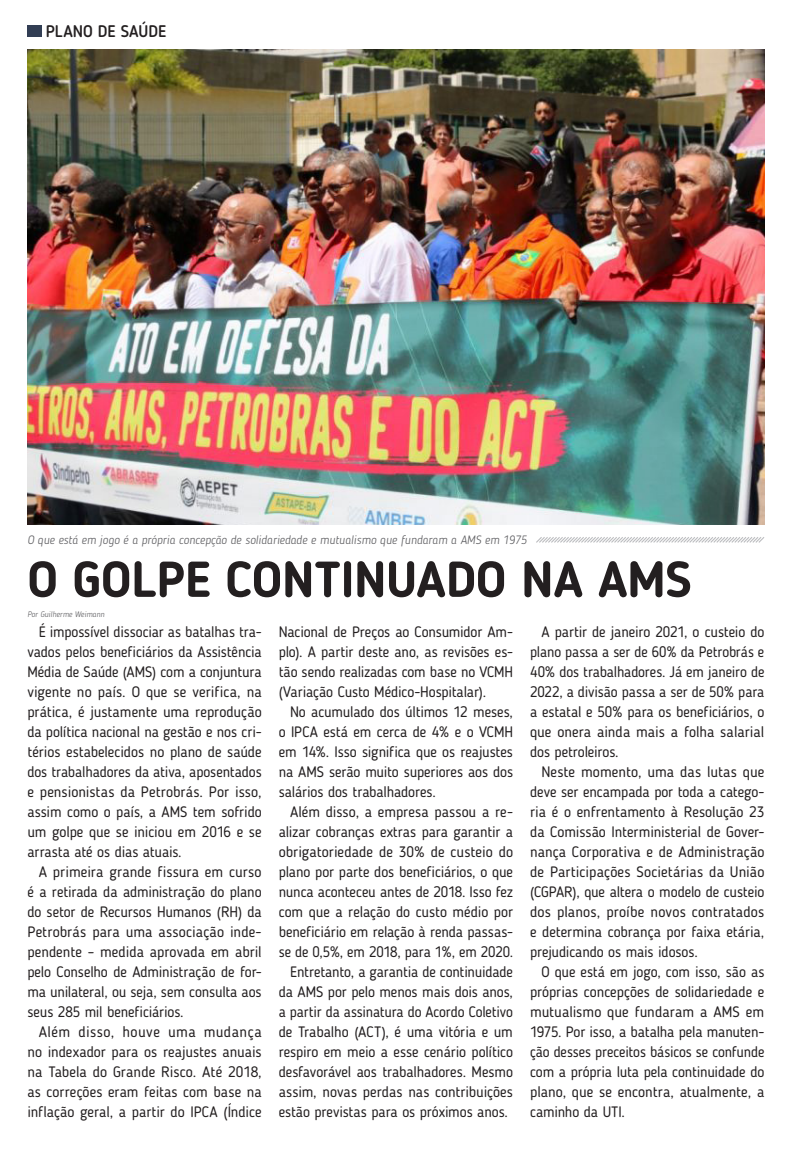
<style>
.page{position:relative;width:794px;height:1163px;background:#fff}
.page>*{position:absolute;margin:0;border:0;box-sizing:border-box;transform-origin:0 0}
.t1{font:700 50px "Blogger Sans";color:#231f20}
.t2{font:500 16.7px "Blogger Sans";color:#231f20}
.Paragrafo_do_Corpo{font:15px/20px "Blogger Sans";letter-spacing:-.01em;color:#231f20;text-align:justify}
.t3{font:italic 300 12px "Blogger Sans";color:#636366}
.t4{font:italic 300 8px "Blogger Sans";color:#636366}
</style>
<div class="page">
<div style="left:27px;top:25px;width:15px;height:12px;background:#323e54"></div>
<img style="left:27px;top:50px;width:737px;height:474px">
<svg style="left:536px;top:537px;width:229px;height:6px"></svg>
<p class="t2" style="left:46px;top:22px;width:122px">PLANO DE SAÚDE</p>
<p class="t3" style="left:27px;top:533px;width:501px">O que está em jogo é a própria concepção de solidariedade e mutualismo que fundaram a AMS em 1975</p>
<p class="t1" style="left:27px;top:549px;width:666px">O GOLPE CONTINUADO NA AMS</p>
<p class="t4" style="left:27px;top:609px;width:79px">Por Guilherme Weimann</p>
<p class="Paragrafo_do_Corpo" style="left:27px;top:621px;width:236px;text-indent:11px">É impossível dissociar as batalhas tra&shy;vados pelos beneficiários da Assistência Média de Saúde (AMS) com a conjuntura vigente no país. O que se verifica, na prática, é justamente uma reprodução da política nacional na gestão e nos cri&shy;térios estabelecidos no plano de saúde dos trabalhadores da ativa, aposentados e pensionistas da Petrobrás. Por isso, assim como o país, a AMS tem sofrido um golpe que se iniciou em 2016 e se arrasta até os dias atuais.</p>
<p class="Paragrafo_do_Corpo" style="left:27px;top:861px;width:236px;text-indent:11px">A primeira grande fissura em curso é a retirada da administração do plano do setor de Recursos Humanos (RH) da Petrobrás para uma associação inde&shy;pendente – medida aprovada em abril pelo Conselho de Administração de for&shy;ma unilateral, ou seja, sem consulta aos seus 285 mil beneficiários.</p>
<p class="Paragrafo_do_Corpo" style="left:27px;top:1021px;width:236px;text-indent:11px">Além disso, houve uma mudança no indexador para os reajustes anuais na Tabela do Grande Risco. Até 2018, as correções eram feitas com base na inflação geral, a partir do IPCA (Índice</p>
<p class="Paragrafo_do_Corpo" style="left:279px;top:621px;width:236px">Nacional de Preços ao Consumidor Am&shy;plo). A partir deste ano, as revisões es&shy;tão sendo realizadas com base no VCMH (Variação Custo Médico-Hospitalar).</p>
<p class="Paragrafo_do_Corpo" style="left:279px;top:701px;width:236px;text-indent:11px">No acumulado dos últimos 12 meses, o IPCA está em cerca de 4% e o VCMH em 14%. Isso significa que os reajustes na AMS serão muito superiores aos dos salários dos trabalhadores.</p>
<p class="Paragrafo_do_Corpo" style="left:279px;top:801px;width:236px;text-indent:11px">Além disso, a empresa passou a re&shy;alizar cobranças extras para garantir a obrigatoriedade de 30% de custeio do plano por parte dos beneficiários, o que nunca aconteceu antes de 2018. Isso fez com que a relação do custo médio por beneficiário em relação à renda passas&shy;se de 0,5%, em 2018, para 1%, em 2020.</p>
<p class="Paragrafo_do_Corpo" style="left:279px;top:961px;width:236px;text-indent:11px">Entretanto, a garantia de continuidade da AMS por pelo menos mais dois anos, a partir da assinatura do Acordo Coletivo de Trabalho (ACT), é uma vitória e um respiro em meio a esse cenário político desfavorável aos trabalhadores. Mesmo assim, novas perdas nas contribuições estão previstas para os próximos anos.</p>
<p class="Paragrafo_do_Corpo" style="left:530px;top:621px;width:236px;text-indent:11px">A partir de janeiro 2021, o custeio do plano passa a ser de 60% da Petrobrás e 40% dos trabalhadores. Já em janeiro de 2022, a divisão passa a ser de 50% para a estatal e 50% para os beneficiários, o que onera ainda mais a folha salarial dos petroleiros.</p>
<p class="Paragrafo_do_Corpo" style="left:530px;top:761px;width:236px;text-indent:11px">Neste momento, uma das lutas que deve ser encampada por toda a catego&shy;ria é o enfrentamento à Resolução 23 da Comissão Interministerial de Gover&shy;nança Corporativa e de Administração de Participações Societárias da União (CGPAR), que altera o modelo de custeio dos planos, proíbe novos contratados e determina cobrança por faixa etária, prejudicando os mais idosos.</p>
<p class="Paragrafo_do_Corpo" style="left:530px;top:961px;width:236px;text-indent:11px">O que está em jogo, com isso, são as próprias concepções de solidariedade e mutualismo que fundaram a AMS em 1975. Por isso, a batalha pela manuten&shy;ção desses preceitos básicos se confunde com a própria luta pela continuidade do plano, que se encontra, atualmente, a caminho da UTI.</p>
</div>
